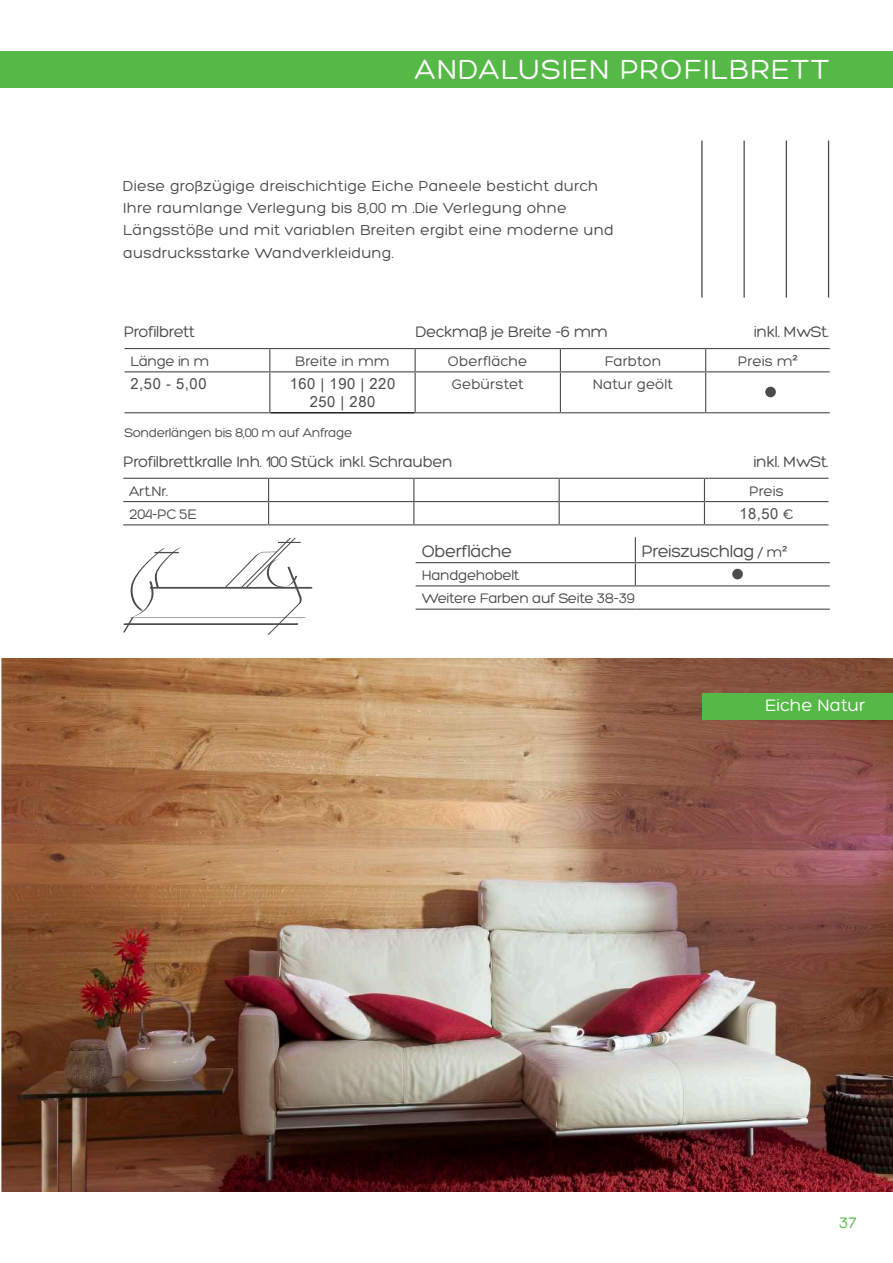
<style>
.page{position:relative;width:893px;height:1263px;background:#fff}
.page>*{position:absolute;margin:0;border:0;box-sizing:border-box;transform-origin:0 0}
.t1{font:30px "Hero";letter-spacing:.03em;color:#fff}
.t2{font:18px "Hero";letter-spacing:-.03em;color:#4b4c4d}
.t3{font:18px "Hero";color:#fff}
.t4{font:16.5px "Hero";letter-spacing:-.03em;color:#4b4c4d}
.t5{font:16.5px "Hero";color:#56b947}
.t6{font:15.75px/22px "Hero";letter-spacing:.01em;color:#4b4c4d}
.t7{font:15px/23.2px "Hero";letter-spacing:-.02em;color:#4b4c4d}
.t8{font:15px "Hero";color:#4b4c4d}
.t9{font:15px/18px "Arial Narrow";letter-spacing:.03em;color:#4b4c4d;text-align:center;scale:1.2 1}
.t10{font:13.5px "Hero";letter-spacing:-.03em;color:#4b4c4d}
.s1{font-family:"Arial"}
.s2{font-family:"Hero"}
.s3{font-size:15px}
.s4{font-family:"Arial";font-size:15px}
</style>
<div class="page">
<div style="left:0;top:51px;width:893px;height:36px;background:#56b947"></div>
<hr style="left:270px;top:412px;width:145px;height:1px;background:#231f20">
<hr style="left:125px;top:348px;width:145px;height:1px;background:#4b4c4d">
<hr style="left:270px;top:348px;width:145px;height:1px;background:#4b4c4d">
<svg style="left:269px;top:349px;width:1px;height:22px"></svg>
<hr style="left:415px;top:348px;width:145px;height:1px;background:#4b4c4d">
<svg style="left:415px;top:349px;width:1px;height:22px"></svg>
<hr style="left:560px;top:348px;width:146px;height:1px;background:#4b4c4d">
<svg style="left:560px;top:349px;width:1px;height:22px"></svg>
<hr style="left:706px;top:348px;width:124px;height:1px;background:#4b4c4d">
<svg style="left:705px;top:349px;width:1px;height:22px"></svg>
<hr style="left:125px;top:371px;width:145px;height:1px;background:#4b4c4d">
<hr style="left:270px;top:371px;width:145px;height:1px;background:#4b4c4d">
<hr style="left:269px;top:372px;width:1px;height:40px;background:#4b4c4d">
<hr style="left:415px;top:371px;width:145px;height:1px;background:#4b4c4d">
<hr style="left:415px;top:372px;width:1px;height:40px;background:#4b4c4d">
<hr style="left:560px;top:371px;width:146px;height:1px;background:#4b4c4d">
<hr style="left:560px;top:372px;width:1px;height:40px;background:#4b4c4d">
<hr style="left:706px;top:371px;width:124px;height:1px;background:#4b4c4d">
<hr style="left:705px;top:372px;width:1px;height:40px;background:#4b4c4d">
<hr style="left:125px;top:412px;width:145px;height:1px;background:#4b4c4d">
<hr style="left:415px;top:412px;width:145px;height:1px;background:#4b4c4d">
<hr style="left:560px;top:412px;width:146px;height:1px;background:#4b4c4d">
<hr style="left:706px;top:412px;width:124px;height:1px;background:#4b4c4d">
<svg style="left:786px;top:140px;width:1px;height:158px"></svg>
<svg style="left:743px;top:140px;width:2px;height:158px"></svg>
<svg style="left:701px;top:140px;width:2px;height:158px"></svg>
<svg style="left:828px;top:140px;width:1px;height:158px"></svg>
<hr style="left:123px;top:478px;width:146px;height:1px;background:#4b4c4d">
<hr style="left:269px;top:478px;width:145px;height:1px;background:#4b4c4d">
<hr style="left:414px;top:478px;width:145px;height:1px;background:#4b4c4d">
<hr style="left:559px;top:478px;width:145px;height:1px;background:#4b4c4d">
<hr style="left:704px;top:478px;width:124px;height:1px;background:#4b4c4d">
<hr style="left:123px;top:501px;width:146px;height:1px;background:#4b4c4d">
<hr style="left:269px;top:501px;width:145px;height:1px;background:#4b4c4d">
<svg style="left:268px;top:479px;width:1px;height:45px"></svg>
<hr style="left:414px;top:501px;width:145px;height:1px;background:#4b4c4d">
<svg style="left:413px;top:479px;width:1px;height:45px"></svg>
<hr style="left:559px;top:501px;width:145px;height:1px;background:#4b4c4d">
<svg style="left:559px;top:479px;width:1px;height:45px"></svg>
<hr style="left:704px;top:501px;width:124px;height:1px;background:#4b4c4d">
<svg style="left:704px;top:479px;width:1px;height:45px"></svg>
<hr style="left:123px;top:524px;width:146px;height:1px;background:#4b4c4d">
<hr style="left:269px;top:524px;width:145px;height:1px;background:#4b4c4d">
<hr style="left:414px;top:524px;width:145px;height:1px;background:#4b4c4d">
<hr style="left:559px;top:524px;width:145px;height:1px;background:#4b4c4d">
<hr style="left:704px;top:524px;width:124px;height:1px;background:#4b4c4d">
<hr style="left:416px;top:562px;width:219px;height:1px;background:#4b4c4d">
<hr style="left:635px;top:562px;width:195px;height:1px;background:#4b4c4d">
<svg style="left:635px;top:537px;width:1px;height:48px"></svg>
<hr style="left:416px;top:585px;width:219px;height:1px;background:#4b4c4d">
<hr style="left:635px;top:585px;width:195px;height:1px;background:#4b4c4d">
<hr style="left:416px;top:609px;width:219px;height:1px;background:#4b4c4d">
<hr style="left:635px;top:609px;width:195px;height:1px;background:#4b4c4d">
<svg style="left:123px;top:538px;width:190px;height:97px"></svg>
<img style="left:0;top:659px;width:893px;height:533px">
<div style="left:703px;top:693px;width:190px;height:27px;background:#56b947"></div>
<div style="left:765px;top:387px;width:11px;height:10px;background:#4b4c4d;border-radius:50%"></div>
<div style="left:732px;top:569px;width:11px;height:10px;background:#4b4c4d;border-radius:50%"></div>
<h1 class="t1" style="left:415px;top:51px;width:416px">ANDALUSIEN PROFILBRETT</h1>
<p class="t6" style="left:123px;top:175px;width:492px">Diese großzügige dreischichtige Eiche Paneele besticht durch Ihre raumlange Verlegung bis 8,00 m .Die Verlegung ohne Längsstöße und mit variablen Breiten ergibt eine moderne und ausdrucksstarke Wandverkleidung.</p>
<p class="t4" style="left:124px;top:322px;width:73px">Profilbrett</p>
<p class="t4" style="left:416px;top:322px;width:194px">Deckmaß je Breite -6 mm</p>
<p class="t4" style="left:754px;top:322px;width:77px">inkl. MwSt.</p>
<p class="t7" style="left:131px;top:349px;width:80px">Länge in m</p>
<p class="t8" style="left:295px;top:352px;width:96px">Breite in mm</p>
<p class="t8" style="left:448px;top:352px;width:81px">Oberfläche</p>
<p class="t8" style="left:605px;top:352px;width:58px">Farbton</p>
<p class="t7" style="left:738px;top:349px;width:61px">Preis m<span class="s1">²</span></p>
<p class="t9" style="left:131px;top:374px;width:65px">2,50 - 5,00</p>
<p class="t9" style="left:290px;top:374px;width:89px">160 | 190 | 220<br>250 | 280</p>
<p class="t8" style="left:452px;top:375px;width:74px">Gebürstet</p>
<p class="t8" style="left:593px;top:375px;width:82px">Natur geölt</p>
<p class="t10" style="left:124px;top:425px;width:230px">Sonderlängen bis 8,00 m auf Anfrage</p>
<p class="t4" style="left:123px;top:452px;width:331px">Profilbrettkralle Inh. 100 Stück inkl. Schrauben</p>
<p class="t4" style="left:753px;top:452px;width:77px">inkl. MwSt.</p>
<p class="t7" style="left:129px;top:479px;width:40px">Art.Nr.</p>
<p class="t7" style="left:749px;top:479px;width:36px">Preis</p>
<p class="t7" style="left:129px;top:502px;width:69px">204-PC 5E</p>
<p class="t9" style="left:739px;top:504px;width:47px">18,50 <span class="s2">€</span></p>
<p class="t2" style="left:422px;top:540px;width:92px">Oberfläche</p>
<p class="t2" style="left:641px;top:540px;width:147px">Preiszuschlag <span class="s3">/ m</span><span class="s4">²</span></p>
<p class="t7" style="left:422px;top:564px;width:215px">Handgehobelt<br>Weitere Farben auf Seite 38-39</p>
<p class="t3" style="left:765px;top:695px;width:102px">Eiche Natur</p>
<p class="t5" style="left:839px;top:1213px;width:19px">37</p>
</div>
